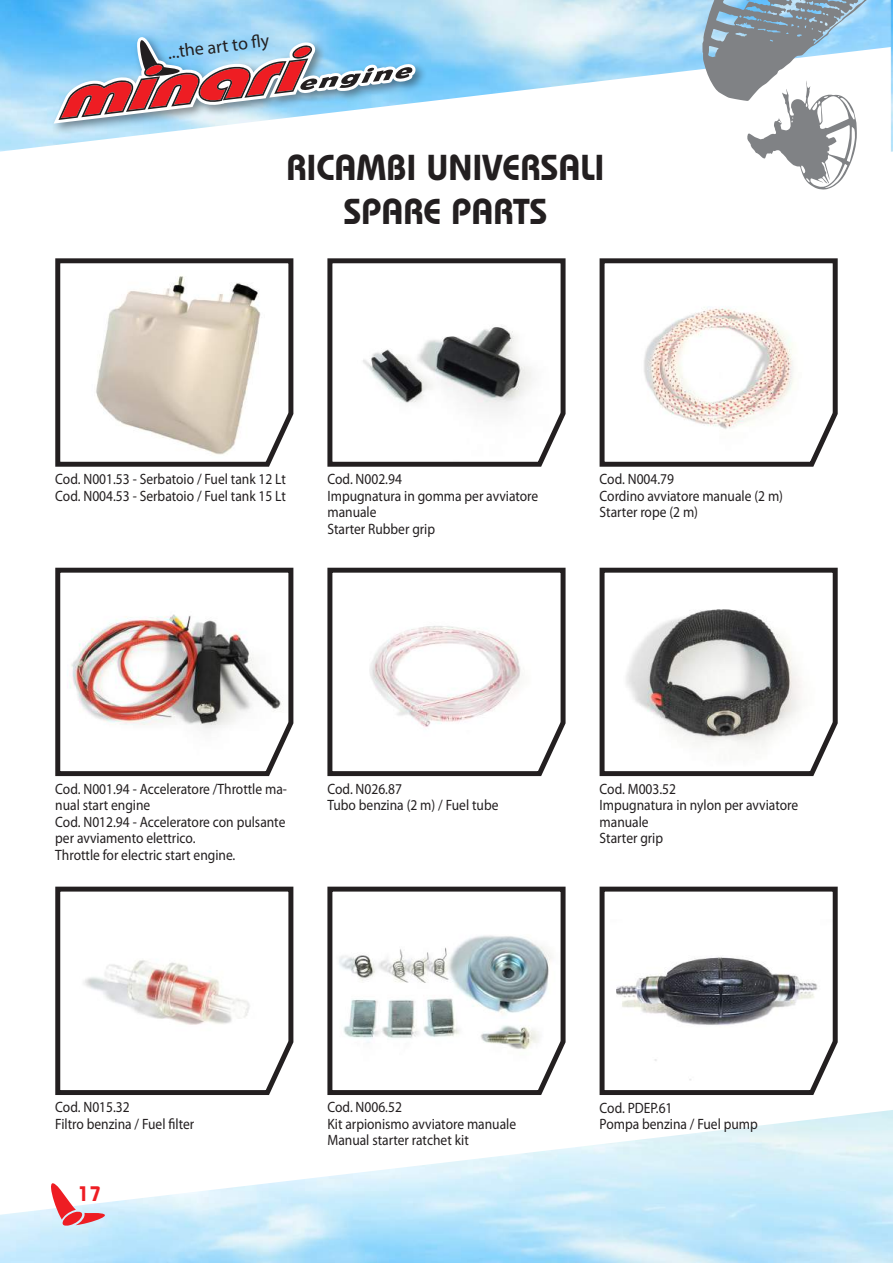
<style>
.page{position:relative;width:893px;height:1263px;background:#fff}
.page>*{position:absolute;margin:0;border:0;box-sizing:border-box;transform-origin:0 0}
.t1{font:600 36px/43.2px "Bauhaus Std";color:#231f20;text-align:center}
.t2{font:600 21px "Bauhaus Std";color:#ee1d23}
.t3{font:18px "Myriad Pro";color:#231f20}
.t4{font:15px/16.5px "Myriad Pro";color:#231f20;scale:.9 1}
</style>
<div class="page">
<img style="left:0;top:0;width:702px;height:152px">
<svg style="left:702px;top:0;width:191px;height:190px"></svg>
<div style="left:51px;top:34px;width:377px;height:102px;background:#231f20;opacity:.48"></div>
<svg style="left:54px;top:37px;width:362px;height:87px"></svg>
<svg style="left:51px;top:1183px;width:54px;height:43px"></svg>
<svg style="left:55px;top:258px;width:239px;height:209px"></svg>
<svg style="left:327px;top:258px;width:239px;height:209px"></svg>
<svg style="left:599px;top:258px;width:239px;height:209px"></svg>
<svg style="left:55px;top:886px;width:239px;height:209px"></svg>
<svg style="left:327px;top:886px;width:239px;height:209px"></svg>
<svg style="left:599px;top:886px;width:239px;height:209px"></svg>
<svg style="left:55px;top:567px;width:239px;height:210px"></svg>
<svg style="left:327px;top:567px;width:239px;height:210px"></svg>
<svg style="left:599px;top:567px;width:239px;height:210px"></svg>
<p class="t3" style="left:167px;top:42px;width:104px;rotate:-7deg">...the art to fly</p>
<h1 class="t1" style="left:286px;top:146px;width:320px">RICAMBI UNIVERSALI<br>SPARE PARTS</h1>
<p class="t4" style="left:55px;top:471px;width:258px">Cod. N001.53 - Serbatoio / Fuel tank 12 Lt<br>Cod. N004.53 - Serbatoio / Fuel tank 15 Lt</p>
<p class="t4" style="left:600px;top:471px;width:205px">Cod. N004.79<br>Cordino avviatore manuale (2 m)<br>Starter rope (2 m)</p>
<p class="t4" style="left:327px;top:471px;width:236px">Cod. N002.94<br>Impugnatura in gomma per avviatore manuale<br>Starter Rubber grip</p>
<p class="t4" style="left:55px;top:781px;width:259px">Cod. N001.94 - Acceleratore /Throttle ma&shy;nual start engine<br>Cod. N012.94 - Acceleratore con pulsante per avviamento elettrico.<br>Throttle for electric start engine.</p>
<p class="t4" style="left:327px;top:781px;width:192px">Cod. N026.87<br>Tubo benzina (2 m) / Fuel tube</p>
<p class="t4" style="left:600px;top:781px;width:222px">Cod. M003.52<br>Impugnatura in nylon per avviatore manuale<br>Starter grip</p>
<p class="t4" style="left:55px;top:1099px;width:156px">Cod. N015.32<br>Filtro benzina / Fuel filter</p>
<p class="t4" style="left:327px;top:1099px;width:211px">Cod. N006.52<br>Kit arpionismo avviatore manuale<br>Manual starter ratchet kit</p>
<p class="t4" style="left:600px;top:1100px;width:177px">Cod. PDEP.61<br>Pompa benzina / Fuel pump</p>
<h2 class="t2" style="left:78px;top:1181px;width:25px">17</h2>
</div>
